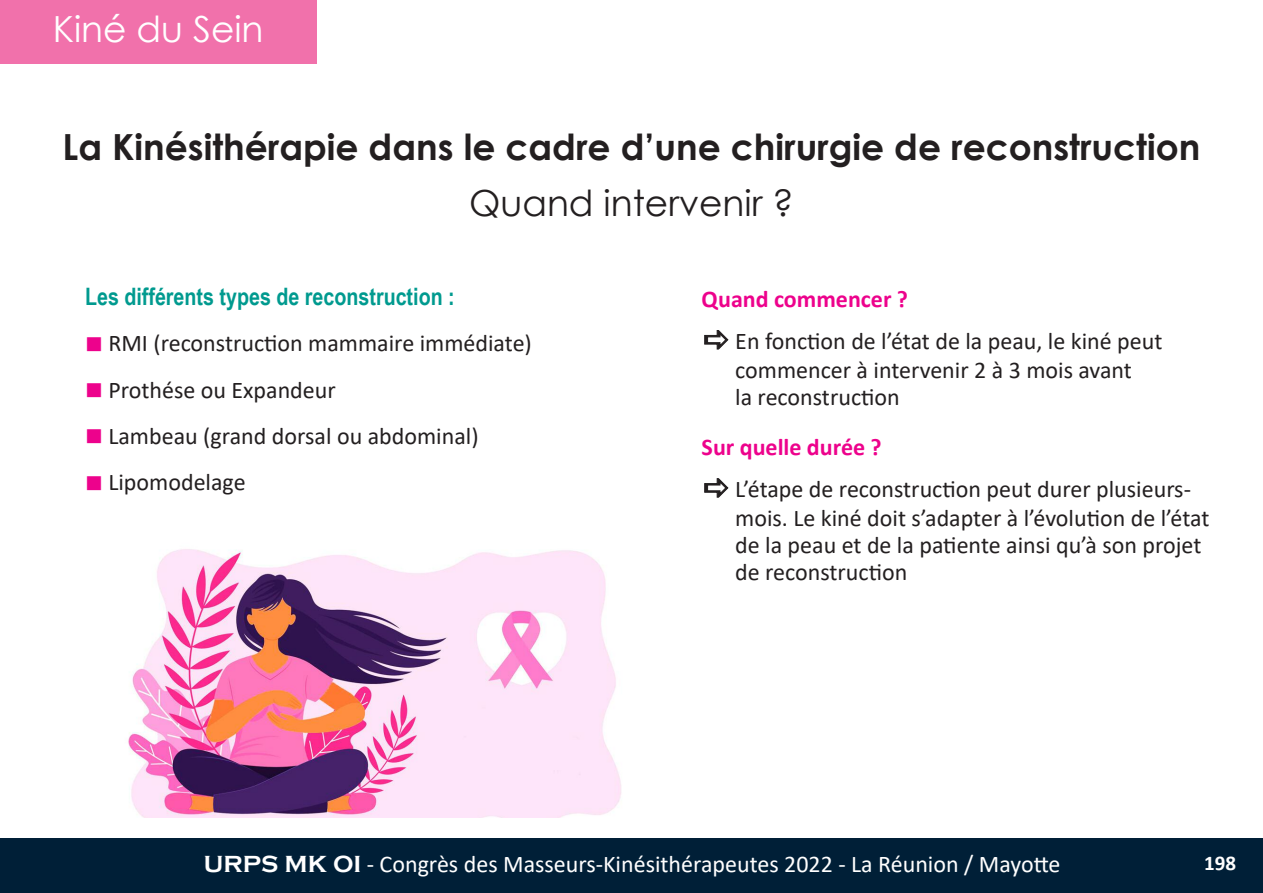
<style>
.page{position:relative;width:1263px;height:893px;background:#fff}
.page>*{position:absolute;margin:0;border:0;box-sizing:border-box;transform-origin:0 0}
.t1{font:700 36px "Century Gothic";color:#231f20}
.t2{font:36px "Century Gothic";color:#231f20}
.t3{font:36px "Century Gothic";color:#fff}
.t4{font:24px/29.5px "Calibri";color:#231f20}
.t5{font:24px "Calibri";color:#fff}
.t6{font:700 24px "Arial Narrow";color:#009a8f}
.t7{font:700 24px "Calibri";color:#ed028c}
.t8{font:700 21px "Calibri";color:#fff}
.s1{color:#ed028c}
.s2{font-family:"Copperplate Gothic";font-weight:700}
</style>
<div class="page">
<div style="left:0;top:838px;width:1263px;height:55px;background:#001f37"></div>
<div style="left:0;top:0;width:316px;height:64px;background:#f171ab"></div>
<img style="left:128px;top:549px;width:493px;height:269px">
<h1 class="t3" style="left:53px;top:5px;width:212px">Kiné du Sein</h1>
<h1 class="t1" style="left:63px;top:124px;width:1139px">La Kinésithérapie dans le cadre d’une chirurgie de reconstruction</h1>
<h1 class="t2" style="left:469px;top:180px;width:326px">Quand intervenir ?</h1>
<p class="t6" style="left:85px;top:282px;width:371px">les différents types de reconstruction :</p>
<p class="t4" style="left:85px;top:331px;width:448px"><span class="s1">■</span> RMI (reconstruction mammaire immédiate)</p>
<p class="t4" style="left:85px;top:377px;width:252px"><span class="s1">■</span> Prothése ou Expandeur</p>
<p class="t4" style="left:85px;top:423px;width:395px"><span class="s1">■</span> Lambeau (grand dorsal ou abdominal)</p>
<p class="t4" style="left:85px;top:470px;width:162px"><span class="s1">■</span> Lipomodelage</p>
<p class="t7" style="left:702px;top:289px;width:208px">Quand commencer ?</p>
<p class="t4" style="left:735px;top:328px;width:429px">En fonction de l’état de la peau, le kiné peut commencer à intervenir 2 à 3 mois avant</p>
<p class="t4" style="left:735px;top:384px;width:166px">la reconstruction</p>
<p class="t7" style="left:702px;top:437px;width:182px">Sur quelle durée ?</p>
<p class="t4" style="left:735px;top:476px;width:476px">L’étape de reconstruction peut durer plusieurs&shy;mois. Le kiné doit s’adapter à l’évolution de l’état</p>
<p class="t4" style="left:735px;top:534px;width:468px;line-height:27px">de la peau et de la patiente ainsi qu’à son projet de reconstruction</p>
<p class="t5" style="left:204px;top:854px;width:858px"><span class="s2">URPS MK OI</span> - Congrès des Masseurs-Kinésithérapeutes 2022 - La Réunion / Mayotte</p>
<p class="t8" style="left:1204px;top:854px;width:33px">198</p>
</div>
